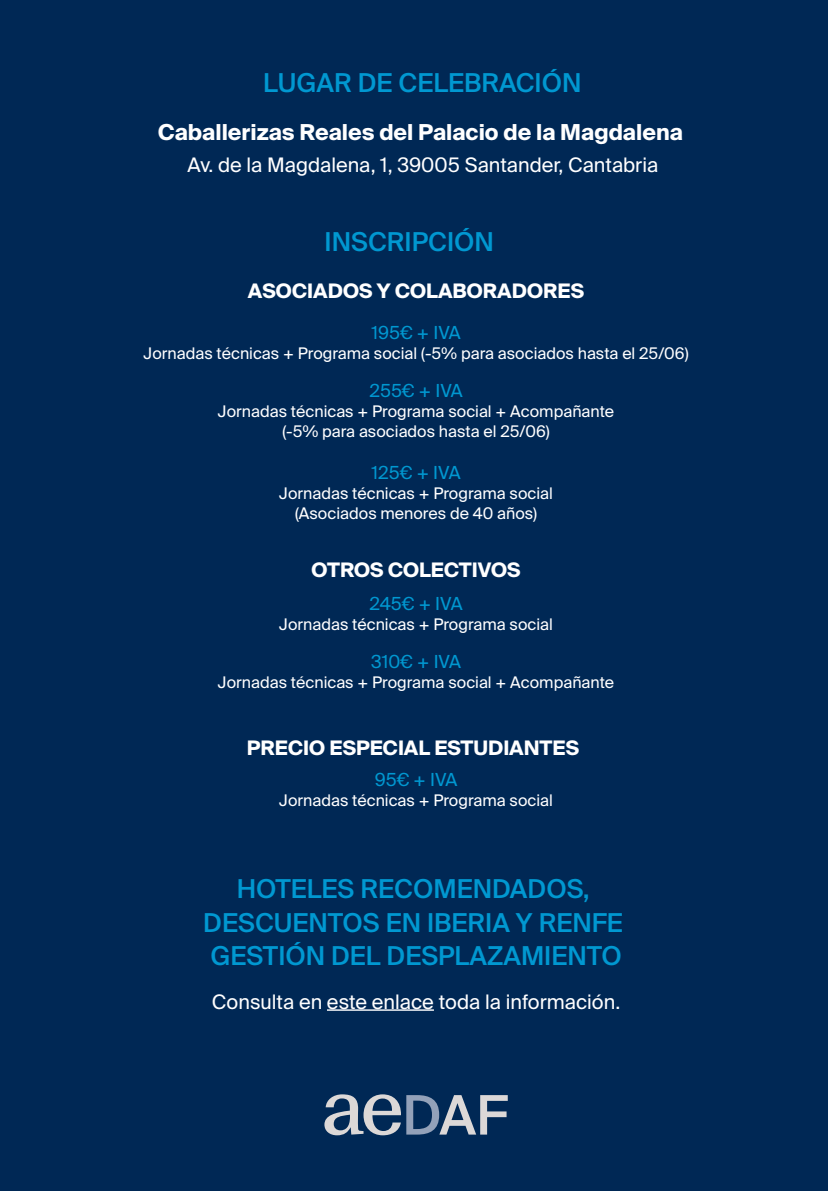
<style>
.page{position:relative;width:828px;height:1191px;background:#fff}
.page>*{position:absolute;margin:0;border:0;box-sizing:border-box;transform-origin:0 0}
.t1{font:500 26px/33.4px "Suisse Intl";color:#0098d1;text-align:center}
.t2{font:700 22px "Suisse Intl";color:#fff}
.t3{font:20px "Suisse Intl";color:#fff}
.t4{font:700 20px "Suisse Intl";color:#fff}
.t5{font:18px "Suisse Intl";color:#0098d1}
.t6{font:16px/20px "Suisse Intl";color:#fff;text-align:center}
</style>
<div class="page">
<div style="left:0;top:0;width:827px;height:1191px;background:#002855"></div>
<hr style="left:327px;top:1009px;width:106px;height:1px;background:#fff">
<svg style="left:324px;top:1094px;width:183px;height:41px"></svg>
<h1 class="t1" style="left:263px;top:66px;width:319px">LUGAR DE CELEBRACIÓN</h1>
<h2 class="t2" style="left:158px;top:120px;width:525px">Caballerizas Reales del Palacio de la Magdalena</h2>
<p class="t3" style="left:187px;top:153px;width:472px">Av. de la Magdalena, 1, 39005 Santander, Cantabria</p>
<h1 class="t1" style="left:324px;top:225px;width:171px">INSCRIPCIÓN</h1>
<p class="t4" style="left:248px;top:279px;width:337px">ASOCIADOS Y COLABORADORES</p>
<p class="t5" style="left:371px;top:322px;width:91px">195€ + IVA</p>
<p class="t6" style="left:143px;top:343px;width:546px">Jornadas técnicas + Programa social (-5% para asociados hasta el 25/06)</p>
<p class="t5" style="left:369px;top:380px;width:95px">255€ + IVA</p>
<p class="t6" style="left:218px;top:401px;width:397px">Jornadas técnicas + Programa social + Acompañante (-5% para asociados hasta el 25/06)</p>
<p class="t5" style="left:371px;top:462px;width:90px">125€ + IVA</p>
<p class="t6" style="left:279px;top:483px;width:275px">Jornadas técnicas + Programa social (Asociados menores de 40 años)</p>
<p class="t4" style="left:311px;top:558px;width:210px">OTROS COLECTIVOS</p>
<p class="t5" style="left:369px;top:593px;width:94px">245€ + IVA</p>
<p class="t6" style="left:279px;top:614px;width:275px">Jornadas técnicas + Programa social</p>
<p class="t5" style="left:371px;top:651px;width:91px">310€ + IVA</p>
<p class="t6" style="left:218px;top:672px;width:397px">Jornadas técnicas + Programa social + Acompañante</p>
<p class="t4" style="left:247px;top:737px;width:334px">PRECIO ESPECIAL ESTUDIANTES</p>
<p class="t5" style="left:374px;top:769px;width:84px">95€ + IVA</p>
<p class="t6" style="left:279px;top:791px;width:275px">Jornadas técnicas + Programa social</p>
<h1 class="t1" style="left:203px;top:872px;width:421px">HOTELES RECOMENDADOS,<br>DESCUENTOS EN IBERIA Y RENFE<br>GESTIÓN DEL DESPLAZAMIENTO</h1>
<p class="t3" style="left:212px;top:990px;width:409px">Consulta en este enlace toda la información.</p>
</div>
